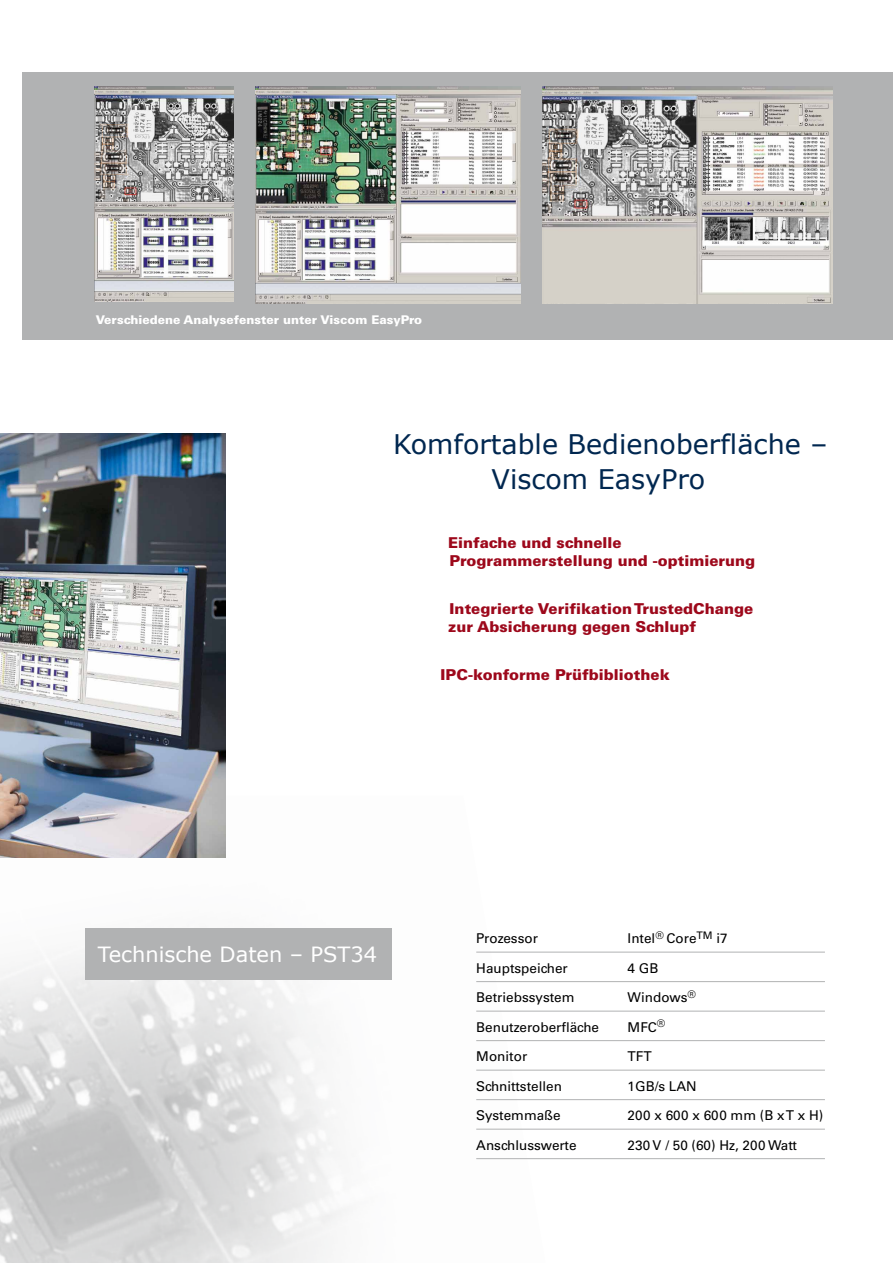
<style>
.page{position:relative;width:893px;height:1263px;background:#fff}
.page>*{position:absolute;margin:0;border:0;box-sizing:border-box;transform-origin:0 0}
._01_Headline_Innen{font:27px/34.5px "Verdana";color:#002750}
._02_Headline_Negativ{font:21px "Verdana";color:#fff}
._04_Aufzählung_rot{font:900 15px/18px "Univers";color:#9d081b}
._06_Tabelle_Fließtex{font:13.5px "Univers";color:#000}
._05_Bildunterschrift{font:900 12px "Univers";color:#fff}
</style>
<div class="page">
<img style="left:0;top:857px;width:545px;height:406px">
<img style="left:0;top:434px;width:226px;height:423px">
<div style="left:85px;top:929px;width:306px;height:51px;background:#b1b2b3"></div>
<hr style="left:476px;top:952px;width:349px;height:1px;background:#b1b2b3">
<hr style="left:476px;top:981px;width:349px;height:1px;background:#b1b2b3">
<hr style="left:476px;top:1011px;width:349px;height:1px;background:#b1b2b3">
<hr style="left:476px;top:1040px;width:349px;height:1px;background:#b1b2b3">
<hr style="left:476px;top:1070px;width:349px;height:1px;background:#b1b2b3">
<hr style="left:476px;top:1099px;width:349px;height:1px;background:#b1b2b3">
<hr style="left:476px;top:1129px;width:349px;height:1px;background:#b1b2b3">
<hr style="left:476px;top:1158px;width:349px;height:1px;background:#b1b2b3">
<div style="left:22px;top:72px;width:871px;height:267px;background:#b1b2b3"></div>
<img style="left:95px;top:87px;width:139px;height:215px">
<img style="left:256px;top:87px;width:265px;height:216px">
<img style="left:543px;top:87px;width:289px;height:216px">
<p class="_05_Bildunterschrift" style="left:96px;top:312px;width:328px">Verschiedene Analysefenster unter Viscom EasyPro</p>
<p class="_01_Headline_Innen" style="left:492px;top:427px;width:337px;text-indent:-98px">Komfortable Bedienoberfläche –<br>Viscom EasyPro</p>
<p class="_04_Aufzählung_rot" style="left:448px;top:534px;width:309px">Einfache und schnelle<br>Programmerstellung und -optimierung</p>
<p class="_04_Aufzählung_rot" style="left:448px;top:600px;width:307px">Integrierte Verifikation TrustedChange zur Absicherung gegen Schlupf</p>
<p class="_04_Aufzählung_rot" style="left:441px;top:665px;width:231px">IPC-konforme Prüfbibliothek</p>
<p class="_02_Headline_Negativ" style="left:98px;top:940px;width:281px">Technische Daten – PST34</p>
<p class="_06_Tabelle_Fließtex" style="left:476px;top:930px;width:63px">Prozessor</p>
<p class="_06_Tabelle_Fließtex" style="left:628px;top:930px;width:102px">Intel<sup>®</sup> Core<sup>TM</sup> i7</p>
<p class="_06_Tabelle_Fließtex" style="left:476px;top:960px;width:93px">Hauptspeicher</p>
<p class="_06_Tabelle_Fließtex" style="left:628px;top:960px;width:32px">4 GB</p>
<p class="_06_Tabelle_Fließtex" style="left:476px;top:989px;width:100px">Betriebssystem</p>
<p class="_06_Tabelle_Fließtex" style="left:628px;top:989px;width:70px">Windows<sup>®</sup></p>
<p class="_06_Tabelle_Fließtex" style="left:476px;top:1019px;width:124px">Benutzeroberfläche</p>
<p class="_06_Tabelle_Fließtex" style="left:628px;top:1019px;width:39px">MFC<sup>®</sup></p>
<p class="_06_Tabelle_Fließtex" style="left:476px;top:1048px;width:52px">Monitor</p>
<p class="_06_Tabelle_Fließtex" style="left:628px;top:1048px;width:26px">TFT</p>
<p class="_06_Tabelle_Fließtex" style="left:476px;top:1078px;width:87px">Schnittstellen</p>
<p class="_06_Tabelle_Fließtex" style="left:628px;top:1078px;width:71px">1GB/s LAN</p>
<p class="_06_Tabelle_Fließtex" style="left:476px;top:1107px;width:86px">Systemmaße</p>
<p class="_06_Tabelle_Fließtex" style="left:628px;top:1107px;width:197px">200 x 600 x 600 mm (B x T x H)</p>
<p class="_06_Tabelle_Fließtex" style="left:476px;top:1137px;width:102px">Anschlusswerte</p>
<p class="_06_Tabelle_Fließtex" style="left:628px;top:1137px;width:171px">230 V / 50 (60) Hz, 200 Watt</p>
</div>
